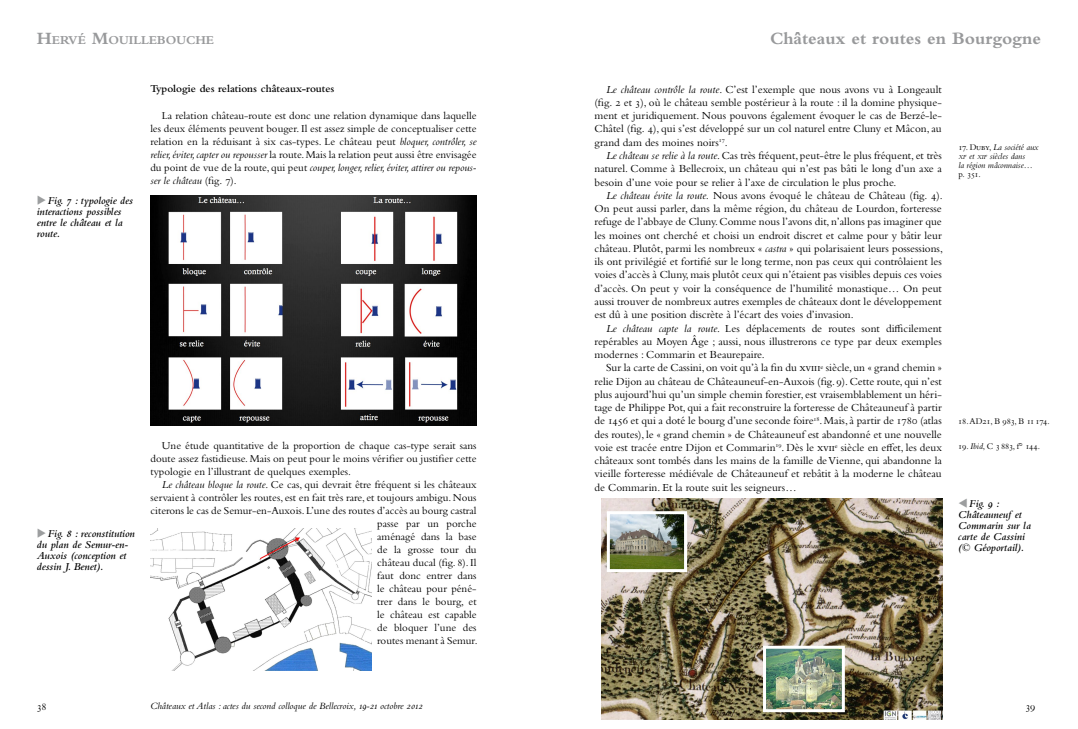
<style>
.page{position:relative;width:1078px;height:729px;background:#fff}
.page>*{position:absolute;margin:0;border:0;box-sizing:border-box;transform-origin:0 0}
.t1{font:700 18px "Bembo Std";color:#98999b}
.t2{font:700 12.6px "Bembo Std";color:#98999b}
.t3{font:11.2px/13.3px "Bembo Std";color:#000;text-align:justify}
.t4{font:11px/13px "Bembo Std";color:#000;text-align:justify}
.t5{font:italic 600 11px/11px "Bembo Std";color:#000}
.t6{font:600 11px "Bembo Std";color:#000}
.t7{font:italic 10px "Bembo Std";color:#000}
.t8{font:italic 9px/9px "Bembo Std";color:#000}
.t9{font:9px "Bembo Std";letter-spacing:-.04em;color:#000}
.s1{font-size:18px}
.s2{font-style:italic}
.s3{font-style:normal}
.s4{font-size:6.3px}
.s5{color:#9c9e9f}
</style>
<div class="page">
<img style="left:150px;top:195px;width:326px;height:231px">
<img style="left:150px;top:528px;width:221px;height:142px">
<img style="left:601px;top:498px;width:341px;height:221px">
<img style="left:610px;top:515px;width:73px;height:53px">
<div style="left:606px;top:511px;width:81px;height:61px;border:3px solid #fff"></div>
<img style="left:766px;top:649px;width:74px;height:59px">
<div style="left:762px;top:645px;width:82px;height:67px;border:3px solid #fff"></div>
<p class="t2" style="left:37px;top:33px;width:179px"><span class="s1">H</span>ERVÉ <span class="s1">M</span>OUILLEBOUCHE</p>
<h1 class="t1" style="left:769px;top:29px;width:272px">Châteaux et routes en Bourgogne</h1>
<p class="t6" style="left:150px;top:83px;width:185px">Typologie des relations châteaux-routes</p>
<p class="t4" style="left:150px;top:108px;width:328px;text-indent:11px">La relation château-route est donc une relation dynamique dans laquelle les deux éléments peuvent bouger. Il est assez simple de conceptualiser cette relation en la réduisant à six cas-types. Le château peut <span class="s2">bloquer, contrôler, se relier, éviter, capter ou repousser</span> la route. Mais la relation peut aussi être envisagée du point de vue de la route, qui peut <span class="s2">couper, longer, relier, éviter, attirer ou repous&shy;ser le château</span> (fig. 7).</p>
<p class="t3" style="left:594px;top:82px;width:349px;text-indent:12px"><span class="s2">Le château contrôle la route</span>. C’est l’exemple que nous avons vu à Longeault (fig. 2 et 3), où le château semble postérieur à la route : il la domine physique&shy;ment et juridiquement. Nous pouvons également évoquer le cas de Berzé-le-Châtel (fig. 4), qui s’est développé sur un col naturel entre Cluny et Mâcon, au grand dam des moines noirs<sup>17</sup>.</p>
<p class="t3" style="left:594px;top:149px;width:348px;text-indent:12px"><span class="s2">Le château se relie à la route</span>. Cas très fréquent, peut-être le plus fréquent, et très naturel. Comme à Bellecroix, un château qui n’est pas bâti le long d’un axe a besoin d’une voie pour se relier à l’axe de circulation le plus proche.</p>
<p class="t3" style="left:594px;top:188px;width:350px;text-indent:12px"><span class="s2">Le château évite la route.</span> Nous avons évoqué le château de Château (fig. 4).<br>On peut aussi parler, dans la même région, du château de Lourdon, forteresse refuge de l’abbaye de Cluny. Comme nous l’avons dit, n’allons pas imaginer que les moines ont cherché et choisi un endroit discret et calme pour y bâtir leur château. Plutôt, parmi les nombreux « <span class="s2">castra</span> » qui polarisaient leurs possessions, ils ont privilégié et fortifié sur le long terme, non pas ceux qui contrôlaient les voies d’accès à Cluny, mais plutôt ceux qui n’étaient pas visibles depuis ces voies d’accès. On peut y voir la conséquence de l’humilité monastique… On peut aussi trouver de nombreux autres exemples de châteaux dont le développement est dû à une position discrète à l’écart des voies d’invasion.</p>
<p class="t3" style="left:594px;top:321px;width:348px;text-indent:12px"><span class="s2">Le château capte la route</span>. Les déplacements de routes sont difficilement repérables au Moyen Âge ; aussi, nous illustrerons ce type par deux exemples modernes : Commarin et Beaurepaire.</p>
<p class="t3" style="left:594px;top:361px;width:349px;text-indent:12px">Sur la carte de Cassini, on voit qu’à la fin du xviii<sup>e</sup> siècle, un « grand chemin » relie Dijon au château de Châteauneuf-en-Auxois (fig. 9). Cette route, qui n’est plus aujourd’hui qu’un simple chemin forestier, est vraisemblablement un héri&shy;tage de Philippe Pot, qui a fait reconstruire la forteresse de Châteauneuf à partir de 1456 et qui a doté le bourg d’une seconde foire<sup>18</sup>. Mais, à partir de 1780 (atlas des routes), le « grand chemin » de Châteauneuf est abandonné et une nouvelle voie est tracée entre Dijon et Commarin<sup>19</sup>. Dès le xvii<sup>e</sup> siècle en effet, les deux châteaux sont tombés dans les mains de la famille de Vienne, qui abandonne la vieille forteresse médiévale de Châteauneuf et rebâtit à la moderne le château de Commarin. Et la route suit les seigneurs…</p>
<p class="t8" style="left:958px;top:142px;width:82px"><span class="s3">17. Duby,</span> La société aux <span class="s4">xi</span><sup>e</sup> et <span class="s4">xii</span><sup>e</sup> siècles dans<br>la région mâconnaise…</p>
<p class="t9" style="left:958px;top:169px;width:24px">p. 351.</p>
<p class="t5" style="left:37px;top:194px;width:98px"><span class="s5">◆</span>Fig. 7 : typologie des interactions possibles entre le château et la route.</p>
<p class="t9" style="left:958px;top:415px;width:93px">18. AD21, B 983, B 11 174.</p>
<p class="t9" style="left:958px;top:441px;width:83px">19. <span class="s2">Ibid</span>, C 3 883, f° 144.</p>
<p class="t4" style="left:150px;top:439px;width:327px;text-indent:11px">Une étude quantitative de la proportion de chaque cas-type serait sans doute assez fastidieuse. Mais on peut pour le moins vérifier ou justifier cette typologie en l’illustrant de quelques exemples.</p>
<p class="t4" style="left:150px;top:478px;width:328px;text-align:right"><span class="s2">Le château bloque la route</span>. Ce cas, qui devrait être fréquent si les châteaux servaient à contrôler les routes, est en fait très rare, et toujours ambigu. Nous citerons le cas de Semur-en-Auxois. L’une des routes d’accès au bourg castral passe par un porche<br>aménagé dans la base<br>de la grosse tour du<br>château ducal (fig. 8). Il<br>faut donc entrer dans<br>le château pour péné-<br>trer dans le bourg, et<br>le château est capable<br>de bloquer l’une des<br>routes menant à Semur.</p>
<p class="t5" style="left:958px;top:497px;width:74px"><span class="s5">▼</span>Fig. 9 :<br>Châteauneuf et<br>Commarin sur la carte de Cassini (© Géoportail).</p>
<p class="t5" style="left:37px;top:527px;width:99px"><span class="s5">◆</span>Fig. 8 : reconstitution du plan de Semur-en-<br>Auxois (conception et dessin J. Benet).</p>
<p class="t4" style="left:37px;top:700px;width:11px">38</p>
<p class="t7" style="left:150px;top:700px;width:274px">Châteaux et Atlas : actes du second colloque de Bellecroix, 19-21 octobre 2012</p>
<p class="t4" style="left:1025px;top:700px;width:12px">39</p>
</div>
